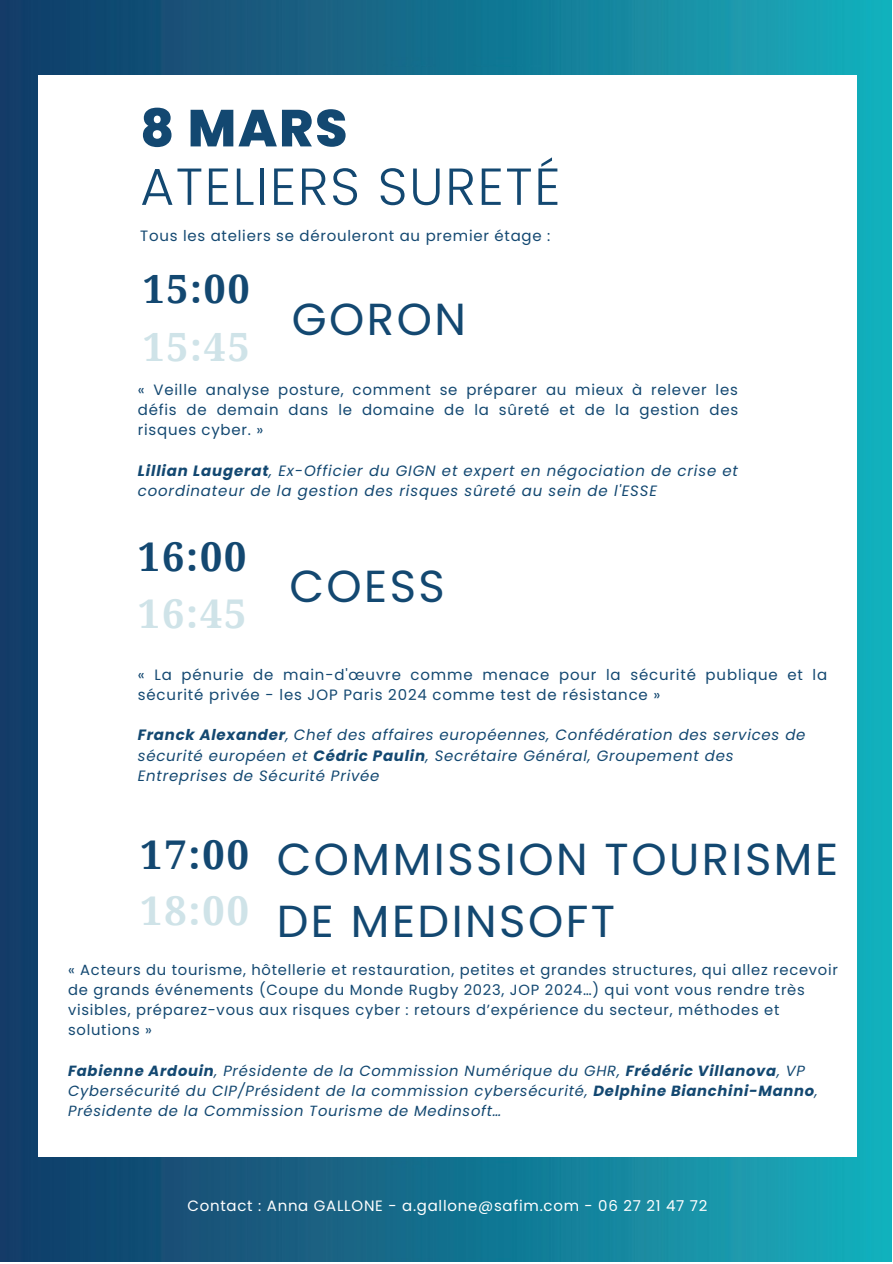
<style>
.page{position:relative;width:893px;height:1264px;background:#fff}
.page>*{position:absolute;margin:0;border:0;box-sizing:border-box;transform-origin:0 0}
.t1{font:300 51.9px "Poppins";letter-spacing:.035em;color:#134871}
.t2{font:800 51.9px "Poppins";color:#134871}
.t3{font:44.85px/61.8px "Poppins";letter-spacing:.055em;color:#134871}
.t4{font:700 39.6px "Droid Serif";letter-spacing:.05em;color:#134871}
.t5{font:700 39.6px "Droid Serif";letter-spacing:.05em;color:#cfe3e8}
.t6{font:700 39px "Droid Serif";color:#134871}
.t7{font:700 39px "Droid Serif";color:#cfe3e8}
.t8{font:15px/20.2px "Poppins";letter-spacing:.055em;color:#134871}
.t9{font:italic 15px/20.2px "Poppins";letter-spacing:.05em;color:#134871}
.t10{font:15px "Poppins";letter-spacing:.05em;color:#fff}
.t11{font:14.7px/20.2px "Poppins";letter-spacing:.05em;color:#134871}
.t12{font:italic 14.7px/20.2px "Poppins";letter-spacing:.05em;color:#134871}
.s1{font-weight:700}
</style>
<div class="page">
<img style="left:0;top:165px;width:891px;height:540px">
<img style="left:0;top:0;width:891px;height:67px">
<img style="left:0;top:67px;width:891px;height:98px">
<img style="left:0;top:705px;width:891px;height:366px">
<img style="left:0;top:1071px;width:891px;height:190px">
<div style="left:38px;top:75px;width:820px;height:1081px;background:#fff"></div>
<h1 class="t2" style="left:140px;top:92px;width:209px">8 MARS</h1>
<h1 class="t1" style="left:140px;top:150px;width:421px">ATELIERS SURETÉ</h1>
<p class="t8" style="left:140px;top:225px;width:411px">Tous les ateliers se dérouleront au premier étage :</p>
<h3 class="t6" style="left:143px;top:266px;width:108px">15:00</h3>
<h3 class="t7" style="left:143px;top:325px;width:108px">15:45</h3>
<h2 class="t3" style="left:292px;top:288px;width:176px">GORON</h2>
<p class="t8" style="left:138px;top:379px;width:601px;text-align:justify">« Veille analyse posture, comment se préparer au mieux à relever les défis de demain dans le domaine de la sûreté et de la gestion des risques cyber. »</p>
<p class="t9" style="left:138px;top:460px;width:601px"><span class="s1">Lillian Laugerat</span>, Ex-Officier du GIGN et expert en négociation de crise et coordinateur de la gestion des risques sûreté au sein de l'ESSE</p>
<h3 class="t4" style="left:138px;top:534px;width:110px">16:00</h3>
<h3 class="t5" style="left:138px;top:591px;width:110px">16:45</h3>
<h2 class="t3" style="left:289px;top:555px;width:157px">COESS</h2>
<p class="t8" style="left:138px;top:664px;width:690px">« La pénurie de main-d'œuvre comme menace pour la sécurité publique et la sécurité privée - les JOP Paris 2024 comme test de résistance »</p>
<p class="t9" style="left:138px;top:725px;width:669px"><span class="s1">Franck Alexander</span>, Chef des affaires européennes, Confédération des services de sécurité européen et <span class="s1">Cédric Paulin</span>, Secrétaire Général, Groupement des<br>Entreprises de Sécurité Privée</p>
<h3 class="t4" style="left:140px;top:832px;width:110px">17:00</h3>
<h3 class="t5" style="left:140px;top:888px;width:110px">18:00</h3>
<h2 class="t3" style="left:277px;top:828px;width:562px">COMMISSION TOURISME<br>DE MEDINSOFT</h2>
<p class="t11" style="left:68px;top:959px;width:771px">« Acteurs du tourisme, hôtellerie et restauration, petites et grandes structures, qui allez recevoir de grands événements (Coupe du Monde Rugby 2023, JOP 2024…) qui vont vous rendre très visibles, préparez-vous aux risques cyber : retours d’expérience du secteur, méthodes et solutions »</p>
<p class="t12" style="left:68px;top:1060px;width:751px"><span class="s1">Fabienne Ardouin</span>, Présidente de la Commission Numérique du GHR, <span class="s1">Frédéric Villanova</span>, VP<br>Cybersécurité du CIP/Président de la commission cybersécurité, <span class="s1">Delphine Bianchini-Manno</span>,<br>Présidente de la Commission Tourisme de Medinsoft…</p>
<p class="t10" style="left:187px;top:1195px;width:521px">Contact : Anna GALLONE - a.gallone@safim.com - 06 27 21 47 72</p>
</div>
